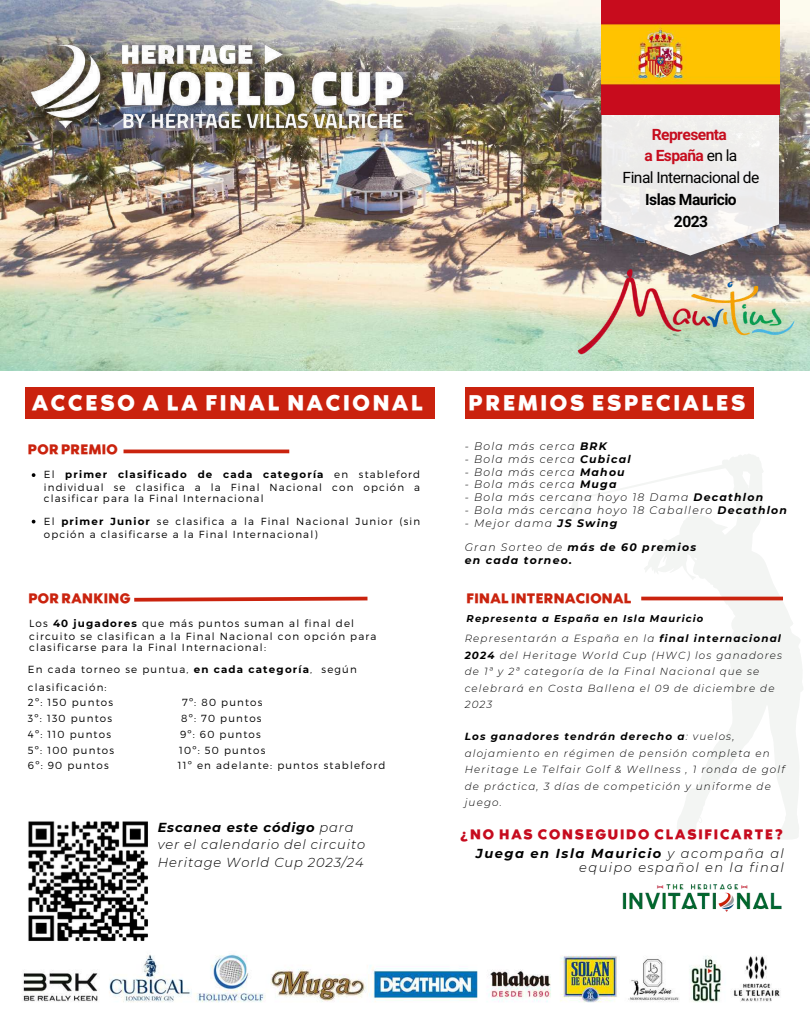
<style>
.page{position:relative;width:810px;height:1013px;background:#fff}
.page>*{position:absolute;margin:0;border:0;box-sizing:border-box;transform-origin:0 0}
.t1{font:27.1px "RTL Media Pro Medium";letter-spacing:.1em;color:#fff}
.t2{font:17.5px "RTL Media Pro Medium";letter-spacing:.02em;color:#ca230e}
.t3{font:17.5px "RTL Media Pro Medium";letter-spacing:.1em;color:#c60b1e}
.t4{font:15.6px/21.8px "Araboto";letter-spacing:-.035em;color:#000;text-align:center}
.t5{font:700 15.6px/21.8px "Araboto";letter-spacing:-.035em;color:#000;text-align:center}
.t6{font:italic 300 13px/17.2px "Montserrat";letter-spacing:.065em;color:#000}
.t7{font:italic 300 13px/14.2px "Montserrat";letter-spacing:.115em;color:#000;text-align:right}
.t8{font:italic 300 10.8px "Montserrat";letter-spacing:.115em;color:#000}
.t9{font:italic 700 10.8px/12.8px "Montserrat";letter-spacing:.115em;color:#000}
.t10{font:300 10.3px/12.8px "Montserrat";letter-spacing:.115em;color:#000}
.t11{font:italic 300 10.3px/16.4px "Montserrat";letter-spacing:.115em;color:#000}
.t12{font:italic 700 9.9px "Montserrat";letter-spacing:.115em;color:#000}
.s1{font-weight:700;color:#c60d1e}
.s2{font-weight:700}
.s3{font-weight:300}
</style>
<div class="page">
<div style="left:26px;top:387px;width:409px;height:32px;background:#ca220e"></div>
<svg style="left:570px;top:454px;width:233px;height:385px"></svg>
<img style="left:622px;top:884px;width:160px;height:28px">
<svg style="left:134px;top:596px;width:234px;height:6px"></svg>
<img style="left:0;top:0;width:810px;height:370px">
<div style="left:601px;top:114px;width:178px;height:98px;background:#eeedec"></div>
<img style="left:29px;top:35px;width:392px;height:105px">
<img style="left:601px;top:0;width:178px;height:114px">
<img style="left:545px;top:212px;width:265px;height:199px">
<div style="left:465px;top:387px;width:288px;height:32px;background:#ca220e"></div>
<svg style="left:641px;top:596px;width:142px;height:4px"></svg>
<svg style="left:32px;top:473px;width:3px;height:4px"></svg>
<img style="left:28px;top:821px;width:120px;height:120px">
<svg style="left:124px;top:449px;width:165px;height:4px"></svg>
<img style="left:23px;top:954px;width:758px;height:49px">
<h3 class="t4" style="left:623px;top:124px;width:138px"><span class="s1">Representa<br>a España</span> en la<br>Final Internacional de</h3>
<h3 class="t5" style="left:645px;top:189px;width:93px">Islas Mauricio<br>2023</h3>
<h1 class="t1" style="left:32px;top:391px;width:392px">ACCESO A LA FINAL NACIONAL</h1>
<h2 class="t2" style="left:28px;top:442px;width:91px">PORPREMIO</h2>
<p class="t10" style="left:44px;top:468px;width:378px">El <span class="s2">primer clasificado de cada categoría</span> en stableford individual se clasifica a la Final Nacional con opción a</p>
<p class="t10" style="left:44px;top:487px;width:378px;line-height:22.5px">clasificar para la Final Internacional<br>El <span class="s2">primer Junior</span> se clasifica a la Final Nacional Junior (sin</p>
<p class="t10" style="left:44px;top:527px;width:275px">opción a clasificarse a la Final Internacional)</p>
<h2 class="t2" style="left:28px;top:590px;width:104px">PORRANKING</h2>
<p class="t10" style="left:29px;top:616px;width:349px">Los <span class="s2">40 jugadores</span> que más puntos suman al final del circuito se clasifican a la Final Nacional con opción para</p>
<p class="t10" style="left:29px;top:640px;width:238px">clasificarse para la Final Internacional:</p>
<p class="t10" style="left:28px;top:660px;width:330px;line-height:17.2px">En cada torneo se puntua, <span class="s2">en cada categoría</span>, según clasificación:</p>
<p class="t10" style="left:28px;top:695px;width:87px">2º: 150 puntos</p>
<p class="t10" style="left:182px;top:695px;width:82px">7º: 80 puntos</p>
<p class="t10" style="left:28px;top:711px;width:86px">3º: 130 puntos</p>
<p class="t10" style="left:181px;top:711px;width:82px">8º: 70 puntos</p>
<p class="t10" style="left:28px;top:727px;width:85px">4º: 110 puntos</p>
<p class="t10" style="left:180px;top:727px;width:82px">9º: 60 puntos</p>
<p class="t10" style="left:28px;top:743px;width:88px">5º: 100 puntos</p>
<p class="t10" style="left:179px;top:743px;width:88px">10º: 50 puntos</p>
<p class="t10" style="left:28px;top:758px;width:82px">6º: 90 puntos</p>
<p class="t10" style="left:178px;top:758px;width:209px">11º en adelante: puntos stableford</p>
<p class="t6" style="left:158px;top:819px;width:209px"><span class="s2">Escanea este código</span> para ver el calendario del circuito<br>Heritage World Cup 2023/24</p>
<h1 class="t1" style="left:468px;top:391px;width:278px">PREMIOS ESPECIALES</h1>
<p class="t8" style="left:465px;top:440px;width:144px">- Bola más cerca <span class="s2">BRK</span></p>
<p class="t8" style="left:465px;top:452px;width:167px">- Bola más cerca <span class="s2">Cubical</span></p>
<p class="t8" style="left:465px;top:465px;width:162px">- Bola más cerca <span class="s2">Mahou</span></p>
<p class="t8" style="left:465px;top:478px;width:153px">- Bola más cerca <span class="s2">Muga</span></p>
<p class="t8" style="left:465px;top:491px;width:300px">- Bola más cercana hoyo 18 Dama <span class="s2">Decathlon</span></p>
<p class="t8" style="left:465px;top:503px;width:324px">- Bola más cercana hoyo 18 Caballero <span class="s2">Decathlon</span></p>
<p class="t8" style="left:465px;top:516px;width:154px">- Mejor dama <span class="s2">JS Swing</span></p>
<p class="t9" style="left:465px;top:541px;width:233px"><span class="s3">Gran Sorteo de</span> más de 60 premios en cada torneo.</p>
<h2 class="t2" style="left:467px;top:590px;width:166px">FINALINTERNACIONAL</h2>
<p class="t12" style="left:467px;top:612px;width:238px">Representa a España en Isla Mauricio</p>
<p class="t11" style="left:465px;top:630px;width:319px">Representarán a España en la <span class="s2">final internacional 2024</span> del Heritage World Cup (HWC) los ganadores de 1ª y 2ª categoría de la Final Nacional que se celebrará en Costa Ballena el 09 de diciembre de 2023</p>
<p class="t11" style="left:465px;top:728px;width:322px"><span class="s2">Los ganadores tendrán derecho a</span>: vuelos, alojamiento en régimen de pensión completa en Heritage Le Telfair Golf &amp; Wellness , 1 ronda de golf de práctica, 3 días de competición y uniforme de juego.</p>
<h2 class="t3" style="left:460px;top:826px;width:324px">¿NO HAS CONSEGUIDO CLASIFICARTE?</h2>
<p class="t7" style="left:476px;top:846px;width:310px"><span class="s2">Juega en Isla Mauricio</span> y acompaña al equipo español en la final</p>
</div>
